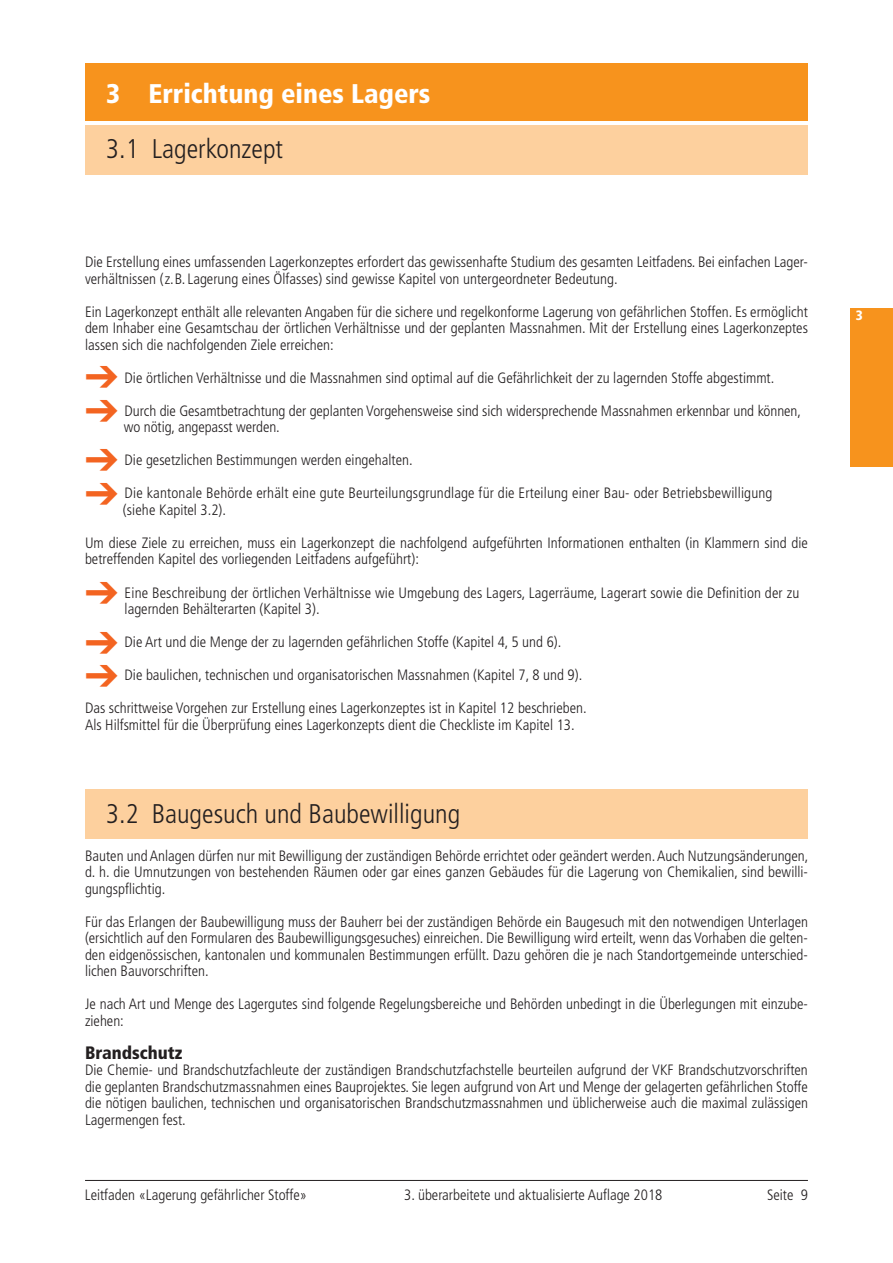
<style>
.page{position:relative;width:893px;height:1263px;background:#fff}
.page>*{position:absolute;margin:0;border:0;box-sizing:border-box;transform-origin:0 0}
.t1{font:300 condensed 27px "Frutiger LT Std";color:#231f20}
.t2{font:900 condensed 27px "Frutiger LT Std";color:#fff}
.t3{font:900 condensed 18px "Frutiger LT Std";color:#231f20}
.t4{font:300 condensed 15px/16.5px "Frutiger LT Std";color:#231f20}
.t5{font:900 condensed 13.5px "Frutiger LT Std";color:#fff}
</style>
<div class="page">
<hr style="left:85px;top:1180px;width:723px;height:1px;background:#231f20">
<div style="left:85px;top:64px;width:723px;height:57px;background:#f7931d"></div>
<div style="left:85px;top:125px;width:723px;height:50px;background:#fdd09e"></div>
<div style="left:850px;top:308px;width:43px;height:159px;background:#f7931d"></div>
<div style="left:85px;top:789px;width:723px;height:50px;background:#fdd09e"></div>
<h1 class="t2" style="left:106px;top:77px;width:325px">3 Errichtung eines Lagers</h1>
<h1 class="t1" style="left:106px;top:134px;width:178px">3.1 Lagerkonzept</h1>
<p class="t4" style="left:85px;top:254px;width:724px">Die Erstellung eines umfassenden Lagerkonzeptes erfordert das gewissenhafte Studium des gesamten Leitfadens. Bei einfachen Lager&shy;verhältnissen (z.B.Lagerung eines Ölfasses) sind gewisse Kapitel von untergeordneter Bedeutung.</p>
<p class="t4" style="left:85px;top:304px;width:724px;text-align:justify">Ein Lagerkonzept enthält alle relevanten Angaben für die sichere und regelkonforme Lagerung von gefährlichen Stoffen. Es ermöglicht dem Inhaber eine Gesamtschau der örtlichen Verhältnisse und der geplanten Massnahmen. Mit der Erstellung eines Lagerkonzeptes lassen sich die nachfolgenden Ziele erreichen:</p>
<p class="t4" style="left:125px;top:370px;width:651px">Die örtlichen Verhältnisse und die Massnahmen sind optimal auf die Gefährlichkeit der zu lagernden Stoffe abgestimmt.</p>
<p class="t4" style="left:124px;top:403px;width:679px">Durch die Gesamtbetrachtung der geplanten Vorgehensweise sind sich widersprechende Massnahmen erkennbar und können, wo nötig, angepasst werden.</p>
<p class="t4" style="left:125px;top:452px;width:290px">Die gesetzlichen Bestimmungen werden eingehalten.</p>
<p class="t4" style="left:123px;top:485px;width:651px">Die kantonale Behörde erhält eine gute Beurteilungsgrundlage für die Erteilung einer Bau- oder Betriebsbewilligung (siehe Kapitel 3.2).</p>
<p class="t4" style="left:85px;top:535px;width:724px">Um diese Ziele zu erreichen, muss ein Lagerkonzept die nachfolgend aufgeführten Informationen enthalten (in Klammern sind die betreffenden Kapitel des vorliegenden Leitfadens aufgeführt):</p>
<p class="t4" style="left:125px;top:584px;width:676px">Eine Beschreibung der örtlichen Verhältnisse wie Umgebung des Lagers, Lagerräume, Lagerart sowie die Definition der zu lagernden Behälterarten (Kapitel 3).</p>
<p class="t4" style="left:125px;top:634px;width:438px">Die Art und die Menge der zu lagernden gefährlichen Stoffe (Kapitel 4, 5 und 6).</p>
<p class="t4" style="left:125px;top:667px;width:459px">Die baulichen, technischen und organisatorischen Massnahmen (Kapitel 7, 8 und 9).</p>
<p class="t4" style="left:85px;top:700px;width:503px">Das schrittweise Vorgehen zur Erstellung eines Lagerkonzeptes ist in Kapitel 12 beschrieben.<br>Als Hilfsmittel für die Überprüfung eines Lagerkonzepts dient die Checkliste im Kapitel 13.</p>
<h1 class="t1" style="left:106px;top:798px;width:355px">3.2 Baugesuch und Baubewilligung</h1>
<p class="t4" style="left:85px;top:847px;width:725px;text-align:justify">Bauten und Anlagen dürfen nur mit Bewilligung der zuständigen Behörde errichtet oder geändert werden. Auch Nutzungsänderungen, d. h. die Umnutzungen von bestehenden Räumen oder gar eines ganzen Gebäudes für die Lagerung von Chemikalien, sind bewilli&shy;gungspflichtig.</p>
<p class="t4" style="left:85px;top:913px;width:724px;text-align:justify">Für das Erlangen der Baubewilligung muss der Bauherr bei der zuständigen Behörde ein Baugesuch mit den notwendigen Unterlagen (ersichtlich auf den Formularen des Baubewilligungsgesuches) einreichen. Die Bewilligung wird erteilt, wenn das Vorhaben die gelten&shy;den eidgenössischen, kantonalen und kommunalen Bestimmungen erfüllt. Dazu gehören die je nach Standortgemeinde unterschied&shy;lichen Bauvorschriften.</p>
<p class="t4" style="left:85px;top:996px;width:724px">Je nach Art und Menge des Lagergutes sind folgende Regelungsbereiche und Behörden unbedingt in die Überlegungen mit einzube&shy;ziehen:</p>
<p class="t3" style="left:85px;top:1041px;width:99px">Brandschutz</p>
<p class="t4" style="left:85px;top:1062px;width:724px;text-align:justify">Die Chemie- und Brandschutzfachleute der zuständigen Brandschutzfachstelle beurteilen aufgrund der VKF Brandschutzvorschriften die geplanten Brandschutzmassnahmen eines Bauprojektes. Sie legen aufgrund von Art und Menge der gelagerten gefährlichen Stoffe die nötigen baulichen, technischen und organisatorischen Brandschutzmassnahmen und üblicherweise auch die maximal zulässigen Lagermengen fest.</p>
<p class="t4" style="left:85px;top:1186px;width:224px">Leitfaden «Lagerung gefährlicher Stoffe»</p>
<p class="t4" style="left:404px;top:1186px;width:260px">3. überarbeitete und aktualisierte Auflage 2018</p>
<p class="t4" style="left:767px;top:1186px;width:42px">Seite 9</p>
<p class="t5" style="left:856px;top:307px;width:9px">3</p>
</div>
